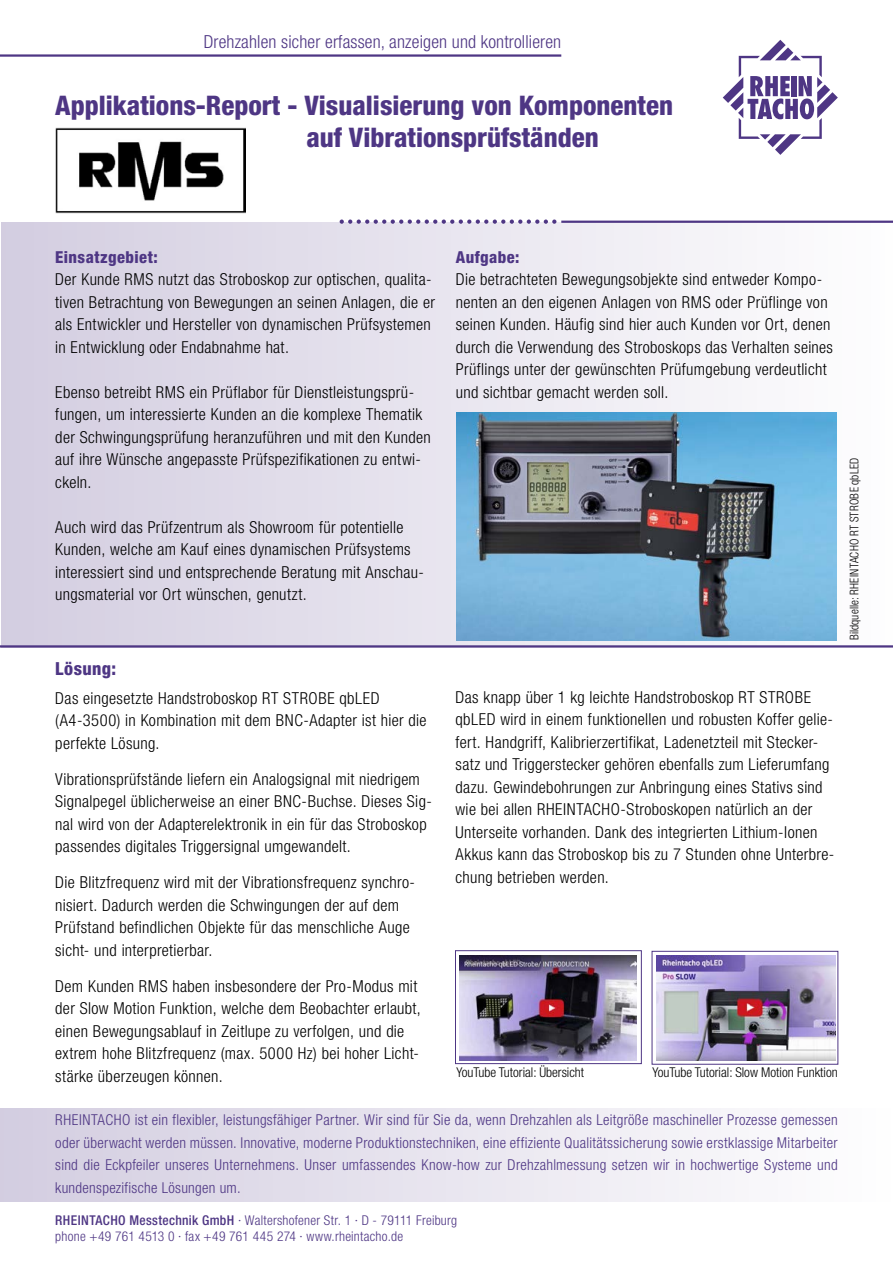
<style>
.page{position:relative;width:893px;height:1263px;background:#fff}
.page>*{position:absolute;margin:0;border:0;box-sizing:border-box;transform-origin:0 0}
.t1{font:800 condensed 27px/32.4px "Helvetica Neue LT Std";color:#4e3684}
.t2{font:300 condensed 18px "Helvetica Neue LT Std";letter-spacing:.01em;color:#4e3684}
.t3{font:800 condensed 18px "Helvetica Neue LT Std";letter-spacing:.02em;color:#4e3684}
.t4{font:300 condensed 16.5px/22.5px "Helvetica Neue LT Std";letter-spacing:.02em;color:#000}
.t5{font:800 condensed 16.5px "Helvetica Neue LT Std";letter-spacing:.025em;color:#4e3684}
.t6{font:300 condensed 15px/22.5px "Helvetica Neue LT Std";letter-spacing:.02em;color:#4e3684;text-align:justify}
.t7{font:300 condensed 13.5px/16.5px "Helvetica Neue LT Std";letter-spacing:.02em;color:#4e3684}
.t8{font:300 condensed 13.5px "Helvetica Neue LT Std";color:#000}
.t9{font:300 condensed 12px "Helvetica Neue LT Std";letter-spacing:.025em;color:#000;scale:.95 1}
.s1{font-weight:500}
</style>
<div class="page">
<img style="left:55px;top:128px;width:191px;height:85px">
<div style="left:1px;top:222px;width:892px;height:425px;background:linear-gradient(to right,#d3cde0,#fcfdfe)"></div>
<hr style="left:561px;top:221px;width:332px;height:2px;background:#4e3684">
<svg style="left:340px;top:219px;width:216px;height:5px"></svg>
<hr style="left:0;top:54px;width:561px;height:3px;background:#4e3684">
<hr style="left:0;top:645px;width:893px;height:2px;background:#4e3684">
<svg style="left:723px;top:40px;width:115px;height:115px"></svg>
<div style="left:652px;top:951px;width:186px;height:113px;border:1px solid #4e3684"></div>
<div style="left:0;top:1108px;width:893px;height:93px;background:linear-gradient(to right,#d3cde0,#fefefe)"></div>
<img style="left:657px;top:955px;width:179px;height:105px">
<img style="left:457px;top:412px;width:379px;height:228px">
<div style="left:455px;top:950px;width:187px;height:114px;border:1px solid #4e3684"></div>
<img style="left:459px;top:956px;width:178px;height:104px">
<p class="t2" style="left:204px;top:32px;width:359px">Drehzahlen sicher erfassen, anzeigen und kontrollieren</p>
<h1 class="t1" style="left:306px;top:89px;width:368px;text-indent:-251px">Applikations-Report - Visualisierung von Komponenten auf Vibrationsprüfständen</h1>
<p class="t5" style="left:55px;top:247px;width:104px">Einsatzgebiet:</p>
<p class="t4" style="left:55px;top:268px;width:381px">Der Kunde RMS nutzt das Stroboskop zur optischen, qualita&shy;tiven Betrachtung von Bewegungen an seinen Anlagen, die er als Entwickler und Hersteller von dynamischen Prüfsystemen in Entwicklung oder Endabnahme hat.</p>
<p class="t4" style="left:55px;top:380px;width:377px">Ebenso betreibt RMS ein Prüflabor für Dienstleistungsprü&shy;fungen, um interessierte Kunden an die komplexe Thematik der Schwingungsprüfung heranzuführen und mit den Kunden auf ihre Wünsche angepasste Prüfspezifikationen zu entwi&shy;ckeln.</p>
<p class="t4" style="left:55px;top:515px;width:370px">Auch wird das Prüfzentrum als Showroom für potentielle Kunden, welche am Kauf eines dynamischen Prüfsystems interessiert sind und entsprechende Beratung mit Anschau&shy;ungsmaterial vor Ort wünschen, genutzt.</p>
<p class="t5" style="left:456px;top:247px;width:65px">Aufgabe:</p>
<p class="t4" style="left:456px;top:268px;width:379px">Die betrachteten Bewegungsobjekte sind entweder Kompo&shy;nenten an den eigenen Anlagen von RMS oder Prüflinge von seinen Kunden. Häufig sind hier auch Kunden vor Ort, denen durch die Verwendung des Stroboskops das Verhalten seines Prüflings unter der gewünschten Prüfumgebung verdeutlicht und sichtbar gemacht werden soll.</p>
<p class="t3" style="left:55px;top:658px;width:62px">Lösung:</p>
<p class="t4" style="left:55px;top:686px;width:373px">Das eingesetzte Handstroboskop RT STROBE qbLED (A4-3500) in Kombination mit dem BNC-Adapter ist hier die perfekte Lösung.</p>
<p class="t4" style="left:55px;top:767px;width:378px">Vibrationsprüfstände liefern ein Analogsignal mit niedrigem Signalpegel üblicherweise an einer BNC-Buchse. Dieses Sig&shy;nal wird von der Adapterelektronik in ein für das Stroboskop passendes digitales Triggersignal umgewandelt.</p>
<p class="t4" style="left:55px;top:871px;width:361px">Die Blitzfrequenz wird mit der Vibrationsfrequenz synchro&shy;nisiert. Dadurch werden die Schwingungen der auf dem Prüfstand befindlichen Objekte für das menschliche Auge sicht- und interpretierbar.</p>
<p class="t4" style="left:55px;top:974px;width:367px">Dem Kunden RMS haben insbesondere der Pro-Modus mit der Slow Motion Funktion, welche dem Beobachter erlaubt, einen Bewegungsablauf in Zeitlupe zu verfolgen, und die extrem hohe Blitzfrequenz (max. 5000 Hz) bei hoher Licht&shy;stärke überzeugen können.</p>
<p class="t4" style="left:455px;top:685px;width:380px">Das knapp über 1 kg leichte Handstroboskop RT STROBE qbLED wird in einem funktionellen und robusten Koffer gelie&shy;fert. Handgriff, Kalibrierzertifikat, Ladenetzteil mit Stecker&shy;satz und Triggerstecker gehören ebenfalls zum Lieferumfang dazu. Gewindebohrungen zur Anbringung eines Stativs sind wie bei allen RHEINTACHO-Stroboskopen natürlich an der Unterseite vorhanden. Dank des integrierten Lithium-Ionen Akkus kann das Stroboskop bis zu 7 Stunden ohne Unterbre&shy;chung betrieben werden.</p>
<p class="t8" style="left:456px;top:1065px;width:129px">YouTube Tutorial: Übersicht</p>
<p class="t8" style="left:652px;top:1065px;width:187px">YouTube Tutorial: Slow Motion Funktion</p>
<p class="t6" style="left:55px;top:1108px;width:784px">RHEINTACHO ist ein flexibler, leistungsfähiger Partner. Wir sind für Sie da, wenn Drehzahlen als Leitgröße maschineller Prozesse gemessen oder überwacht werden müssen. Innovative, moderne Produktionstechniken, eine effiziente Qualitätssicherung sowie erstklassige Mitarbeiter sind die Eckpfeiler unseres Unternehmens. Unser umfassendes Know-how zur Drehzahlmessung setzen wir in hochwertige Systeme und kundenspezifische Lösungen um.</p>
<p class="t7" style="left:55px;top:1212px;width:403px"><span class="s1">RHEINTACHO Messtechnik GmbH</span> · Waltershofener Str. 1 · D - 79111 Freiburg phone +49 761 4513 0 · fax +49 761 445 274 · www.rheintacho.de</p>
<p class="t9" style="left:847px;top:640px;width:194px;rotate:-90deg">Bildquelle: RHEINTACHO RT STROBE qbLED</p>
</div>
